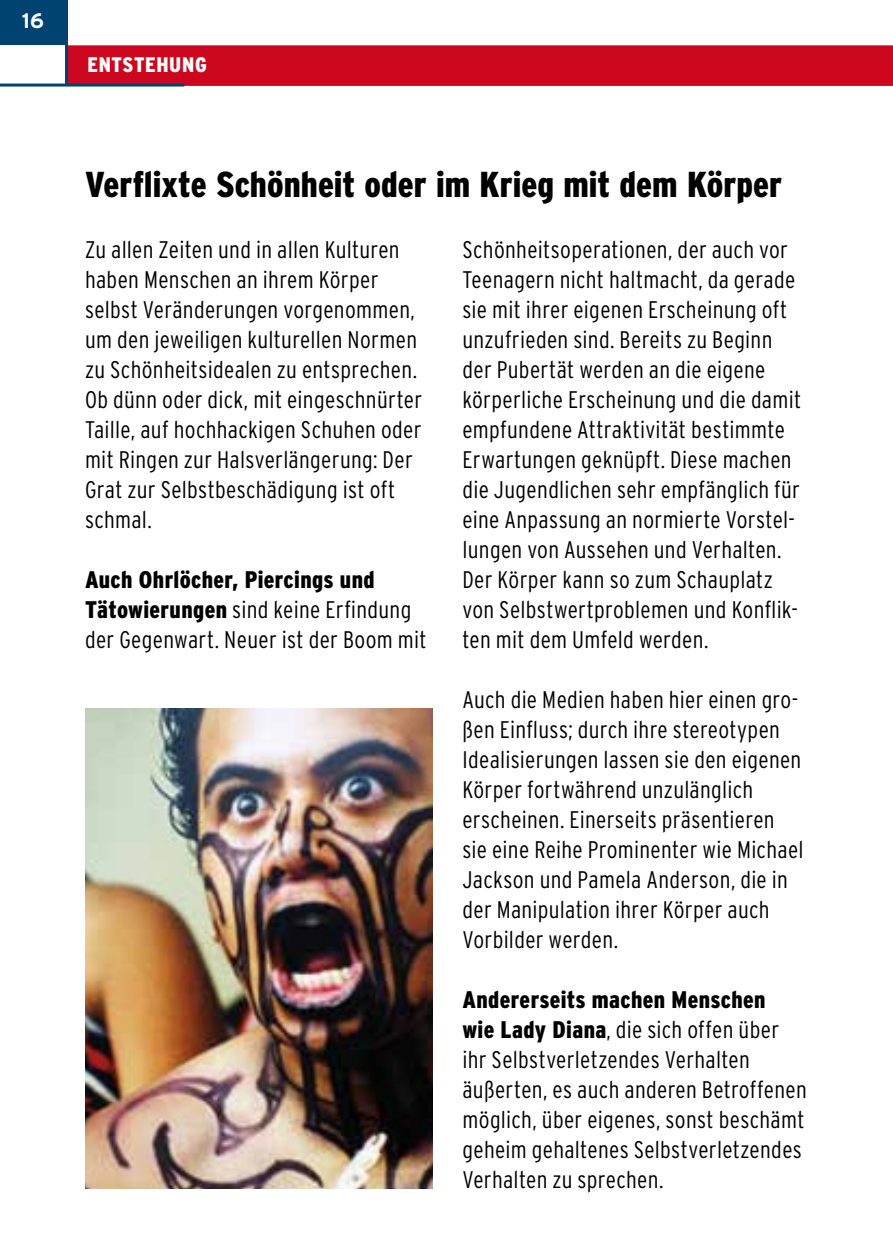
<style>
.page{position:relative;width:893px;height:1259px;background:#fff}
.page>*{position:absolute;margin:0;border:0;box-sizing:border-box;transform-origin:0 0}
.Kapitel_Subline{font:900 condensed 36px "Interstate";color:#000}
.Fliesstext{font:300 condensed 24px/30px "Interstate";letter-spacing:.01em;color:#000}
.Fliesstext_Fettung{font:300 condensed 24px/30px "Interstate";letter-spacing:.01em;color:#000}
.t1{font:900 condensed 21px "Interstate";letter-spacing:.03em;color:#fff}
.t2{font:700 21px "Interstate";color:#fff}
.s1{font-weight:900}
</style>
<div class="page">
<div style="left:68px;top:45px;width:825px;height:41px;background:#cd071e"></div>
<div style="left:0;top:0;width:67px;height:45px;background:#004373"></div>
<hr style="left:0;top:84px;width:184px;height:3px;background:#004373">
<hr style="left:65px;top:0;width:3px;height:85px;background:#004373">
<img style="left:85px;top:708px;width:347px;height:480px">
<p class="t2" style="left:22px;top:8px;width:24px">16</p>
<p class="t1" style="left:88px;top:52px;width:121px">ENTSTEHUNG</p>
<h4 class="Kapitel_Subline" style="left:85px;top:164px;width:698px">Verflixte Schönheit oder im Krieg mit dem Körper</h4>
<p class="Fliesstext" style="left:85px;top:234px;width:339px">Zu allen Zeiten und in allen Kulturen haben Menschen an ihrem Körper selbst Veränderungen vorgenommen, um den jeweiligen kulturellen Normen zu Schönheitsidealen zu entsprechen.<br>Ob dünn oder dick, mit eingeschnürter Taille, auf hochhackigen Schuhen oder mit Ringen zur Halsverlängerung: Der Grat zur Selbstbeschädigung ist oft schmal.</p>
<p class="Fliesstext" style="left:462px;top:234px;width:340px">Schönheitsoperationen, der auch vor Teenagern nicht haltmacht, da gerade sie mit ihrer eigenen Erscheinung oft unzufrieden sind. Bereits zu Beginn der Pubertät werden an die eigene körperliche Erscheinung und die damit empfundene Attraktivität bestimmte Erwartungen geknüpft. Diese machen die Jugendlichen sehr empfänglich für eine Anpassung an normierte Vorstel&shy;lungen von Aussehen und Verhalten.<br>Der Körper kann so zum Schauplatz von Selbstwertproblemen und Konflik&shy;ten mit dem Umfeld werden.</p>
<p class="Fliesstext" style="left:85px;top:564px;width:343px"><span class="s1">Auch Ohrlöcher, Piercings und<br>Tätowierungen</span> sind keine Erfindung der Gegenwart. Neuer ist der Boom mit</p>
<p class="Fliesstext" style="left:462px;top:684px;width:343px">Auch die Medien haben hier einen gro&shy;ßen Einfluss; durch ihre stereotypen Idealisierungen lassen sie den eigenen Körper fortwährend unzulänglich erscheinen. Einerseits präsentieren sie eine Reihe Prominenter wie Michael Jackson und Pamela Anderson, die in der Manipulation ihrer Körper auch Vorbilder werden.</p>
<h5 class="Fliesstext_Fettung" style="left:462px;top:984px;width:346px"><span class="s1">Andererseits machen Menschen<br>wie Lady Diana</span>, die sich offen über ihr Selbstverletzendes Verhalten äußerten, es auch anderen Betroffenen möglich, über eigenes, sonst beschämt geheim gehaltenes Selbstverletzendes Verhalten zu sprechen.</h5>
</div>
